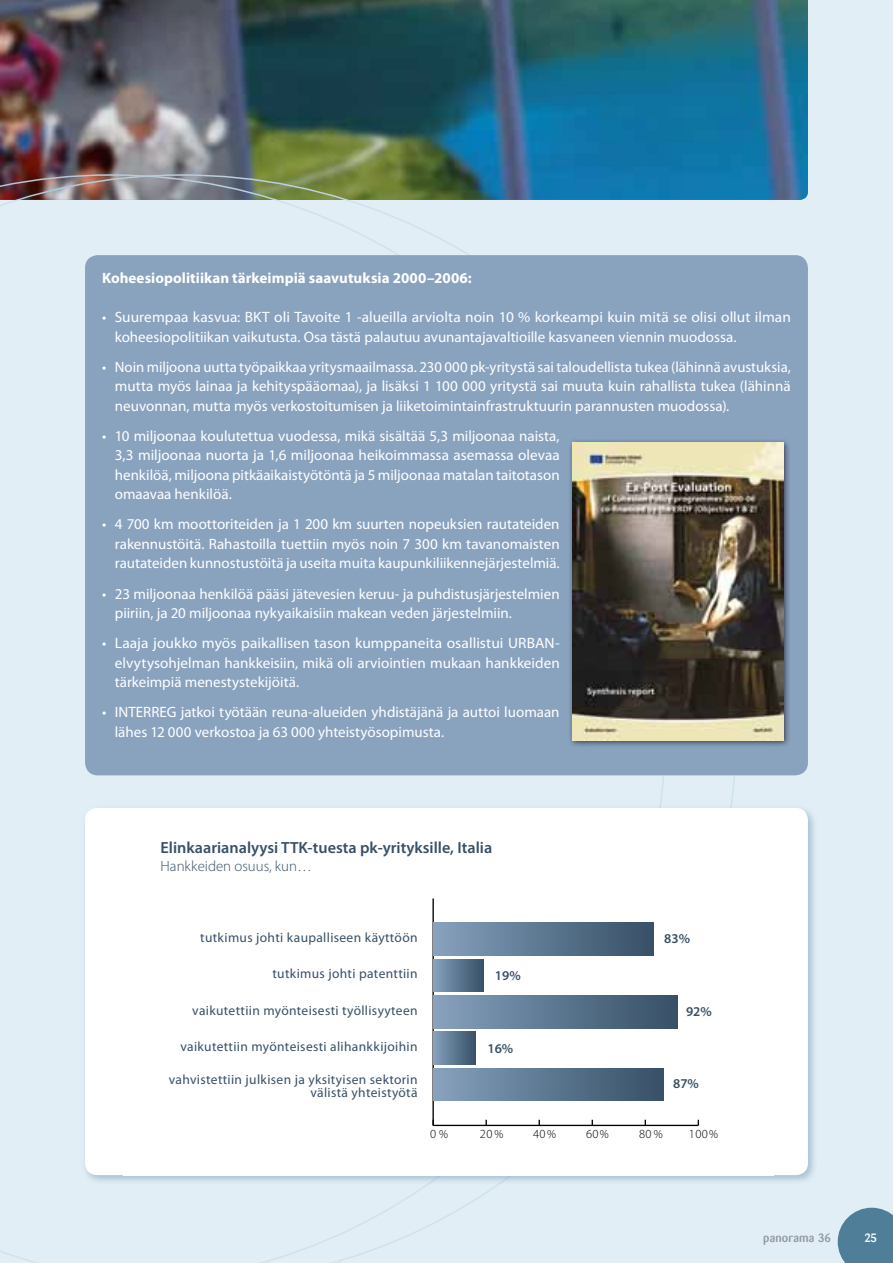
<style>
.page{position:relative;width:893px;height:1263px;background:#e1eef6}
.page>*{position:absolute;margin:0;border:0;box-sizing:border-box;transform-origin:0 0}
.t1{font:600 16.2px "Myriad Pro";color:#385067}
.t2{font:15px/19.5px "Myriad Pro";color:#fff;text-align:justify}
.t3{font:700 15px "Myriad Pro";letter-spacing:.005em;color:#fff}
.t4{font:300 14.85px "Myriad Pro";color:#385067}
.t5{font:13.5px/13.5px "Myriad Pro";letter-spacing:.025em;color:#385067;text-align:right}
.t6{font:600 13.5px "Myriad Pro";color:#385067}
.t7{font:300 12.45px "Myriad Pro";letter-spacing:.025em;color:#000}
.t8{font:500 12px "Barmeno";letter-spacing:.02em;color:#90989c}
.t9{font:500 12px "Barmeno";color:#fff}
.s1{font-size:12.15px}
</style>
<div class="page">
<img style="left:0;top:0;width:808px;height:200px">
<svg style="left:838px;top:1208px;width:55px;height:55px;background:#5e8aa2"></svg>
<div style="left:81px;top:804px;width:737px;height:381px;background:#4f7e98;opacity:.4"></div>
<div style="left:85px;top:808px;width:723px;height:367px;background:#fff;border-radius:12px"></div>
<hr style="left:433px;top:1125px;width:265px;height:1px;background:#000">
<hr style="left:432px;top:898px;width:2px;height:227px;background:#000">
<div style="left:433px;top:1068px;width:231px;height:33px;background:linear-gradient(to right,#86a1bd,#364f66)"></div>
<div style="left:433px;top:1032px;width:43px;height:32px;background:linear-gradient(to right,#87a2bd,#365067)"></div>
<div style="left:433px;top:995px;width:244px;height:33px;background:linear-gradient(to right,#86a1bd,#364f67)"></div>
<div style="left:433px;top:959px;width:51px;height:33px;background:linear-gradient(to right,#87a2bd,#364f67)"></div>
<div style="left:433px;top:923px;width:220px;height:33px;background:linear-gradient(to right,#86a1bd,#365067)"></div>
<div style="left:85px;top:255px;width:723px;height:520px;background:#89a2be;border-radius:13px"></div>
<div style="left:568px;top:438px;width:222px;height:309px;background:#000;opacity:.6"></div>
<img style="left:572px;top:442px;width:211px;height:298px">
<p class="t3" style="left:102px;top:269px;width:371px">Koheesiopolitiikan tärkeimpiä saavutuksia 2000–2006:</p>
<p class="t2" style="left:115px;top:307px;width:678px;text-indent:-13px">• Suurempaa kasvua: BKT oli Tavoite 1 -alueilla arviolta noin 10 % korkeampi kuin mitä se olisi ollut ilman koheesiopolitiikan vaikutusta. Osa tästä palautuu avunantajavaltioille kasvaneen viennin muodossa.</p>
<p class="t2" style="left:115px;top:357px;width:678px;text-indent:-13px">• Noin miljoona uutta työpaikkaa yritysmaailmassa. 230 000 pk-yritystä sai taloudellista tukea (lähinnä avustuksia, mutta myös lainaa ja kehityspääomaa), ja lisäksi 1 100 000 yritystä sai muuta kuin rahallista tukea (lähinnä neuvonnan, mutta myös verkostoitumisen ja liiketoimintainfrastruktuurin parannusten muodossa).</p>
<p class="t2" style="left:115px;top:426px;width:446px;text-indent:-13px">• 10 miljoonaa koulutettua vuodessa, mikä sisältää 5,3 miljoonaa naista, 3,3 miljoonaa nuorta ja 1,6 miljoonaa heikoimmassa asemassa olevaa henkilöä, miljoona pitkäaikaistyötöntä ja 5 miljoonaa matalan taitotason omaavaa henkilöä.</p>
<p class="t2" style="left:115px;top:514px;width:446px;text-indent:-13px">• 4 700 km moottoriteiden ja 1 200 km suurten nopeuksien rautateiden rakennustöitä. Rahastoilla tuettiin myös noin 7 300 km tavanomaisten rautateiden kunnostustöitä ja useita muita kaupunkiliikennejärjestelmiä.</p>
<p class="t2" style="left:115px;top:584px;width:446px;text-indent:-13px">• 23 miljoonaa henkilöä pääsi jätevesien keruu- ja puhdistusjärjestelmien piiriin, ja 20 miljoonaa nykyaikaisiin makean veden järjestelmiin.</p>
<p class="t2" style="left:115px;top:633px;width:446px;text-indent:-13px">• Laaja joukko myös paikallisen tason kumppaneita osallistui URBAN&shy;elvytysohjelman hankkeisiin, mikä oli arviointien mukaan hankkeiden tärkeimpiä menestystekijöitä.</p>
<p class="t2" style="left:115px;top:702px;width:446px;text-indent:-13px">• INTERREG jatkoi työtään reuna-alueiden yhdistäjänä ja auttoi luomaan lähes 12 000 verkostoa ja 63 000 yhteistyösopimusta.</p>
<p class="t1" style="left:161px;top:838px;width:333px">Elinkaarianalyysi TTK-tuesta pk-yrityksille, Italia</p>
<p class="t4" style="left:161px;top:858px;width:153px">Hankkeiden osuus, kun…</p>
<p class="t5" style="left:200px;top:930px;width:219px">tutkimus johti kaupalliseen käyttöön</p>
<p class="t5" style="left:272px;top:967px;width:147px">tutkimus johti patenttiin</p>
<p class="t5" style="left:192px;top:1003px;width:227px">vaikutettiin myönteisesti työllisyyteen</p>
<p class="t5" style="left:180px;top:1040px;width:239px">vaikutettiin myönteisesti alihankkijoihin</p>
<p class="t5" style="left:169px;top:1072px;width:250px">vahvistettiin julkisen ja yksityisen sektorin välistä yhteistyötä</p>
<p class="t6" style="left:495px;top:967px;width:27px">19%</p>
<p class="t6" style="left:487px;top:1040px;width:27px">16%</p>
<p class="t6" style="left:664px;top:929px;width:27px">83%</p>
<p class="t6" style="left:686px;top:1002px;width:27px">92%</p>
<p class="t6" style="left:673px;top:1075px;width:27px">87%</p>
<p class="t7" style="left:430px;top:1127px;width:19px">0<span class="s1">%</span></p>
<p class="t7" style="left:480px;top:1127px;width:25px">20<span class="s1">%</span></p>
<p class="t7" style="left:533px;top:1127px;width:24px">40<span class="s1">%</span></p>
<p class="t7" style="left:586px;top:1127px;width:24px">60<span class="s1">%</span></p>
<p class="t7" style="left:639px;top:1127px;width:25px">80<span class="s1">%</span></p>
<p class="t7" style="left:689px;top:1127px;width:31px">100<span class="s1">%</span></p>
<p class="t8" style="left:763px;top:1230px;width:69px">panorama 36</p>
<p class="t9" style="left:864px;top:1231px;width:14px">25</p>
</div>
